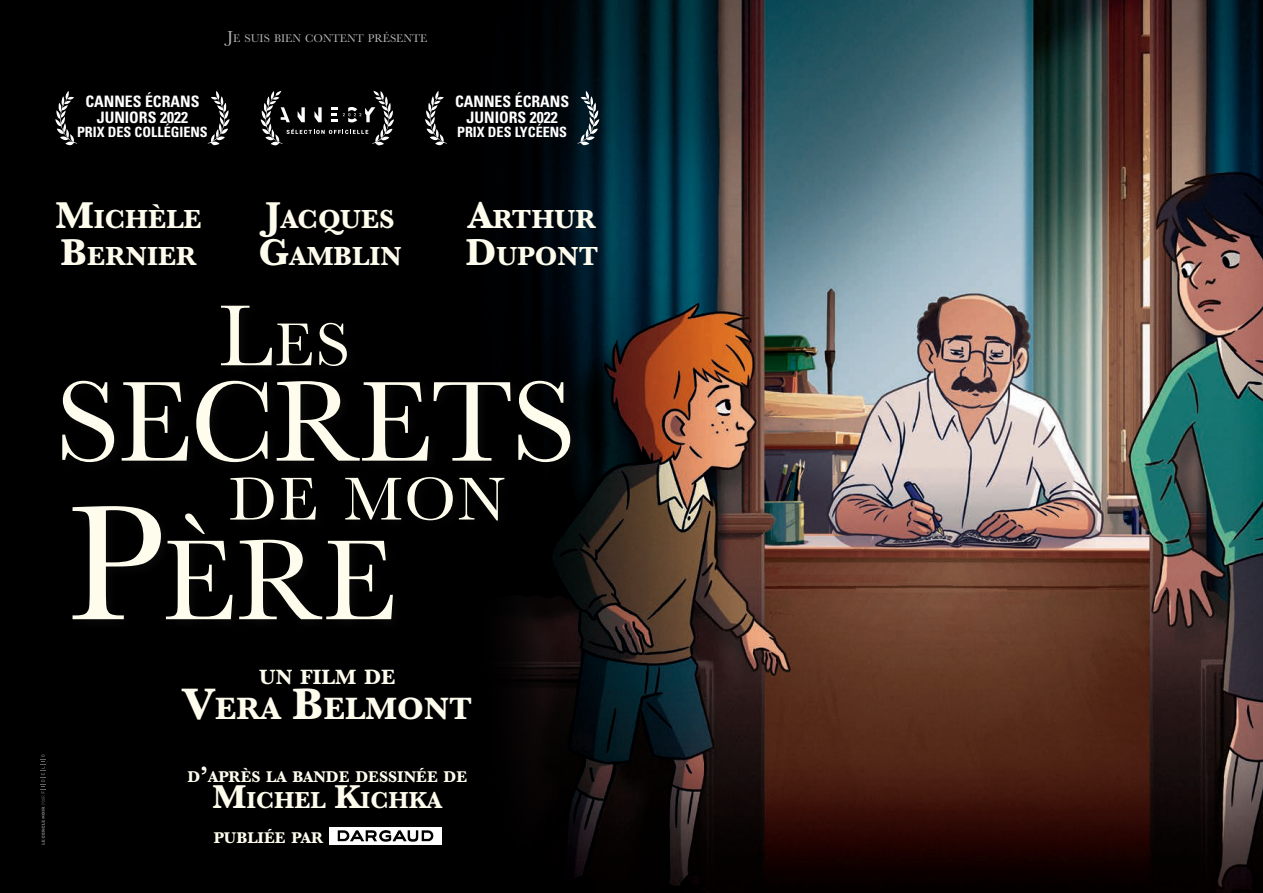
<style>
.page{position:relative;width:1263px;height:893px;background:#fff}
.page>*{position:absolute;margin:0;border:0;box-sizing:border-box;transform-origin:0 0}
.t1{font:118.35px "Baskerville";letter-spacing:-.015em;color:#fefced}
.t2{font:63px "Baskerville";letter-spacing:.03em;color:#fefced}
.t3{font:700 32.1px "Baskerville";color:#fefced}
.t4{font:700 27.15px "Baskerville";color:#fefced}
.t5{font:700 24px "Baskerville";color:#fefced}
.t6{font:700 21.45px "Baskerville";color:#fefced}
.t7{font:700 16.05px "Baskerville";color:#fefced}
.t8{font:700 condensed 15.75px/15.8px "Univers LT Std";color:#fff;text-align:center}
.t9{font:700 condensed 14.1px "Univers LT Std";color:#fff}
.t10{font:11.55px "Baskerville";color:#fff}
.s1{font-size:16.5px}
.s2{font-size:38.85px}
.s3{font-size:90px}
.s4{font-size:169.2px}
.s5{font-size:45.75px}
.s6{font-size:22.95px}
.s7{font-size:34.35px}
</style>
<div class="page">
<img style="left:832px;top:0;width:431px;height:893px">
<img style="left:0;top:0;width:832px;height:893px">
<svg style="left:40px;top:754px;width:5px;height:91px"></svg>
<img style="left:330px;top:828px;width:111px;height:17px">
<div style="left:57px;top:299px;width:525px;height:333px;background:#000001"></div>
<svg style="left:261px;top:91px;width:133px;height:55px"></svg>
<svg style="left:55px;top:91px;width:22px;height:55px"></svg>
<svg style="left:208px;top:91px;width:22px;height:54px"></svg>
<svg style="left:425px;top:91px;width:22px;height:55px"></svg>
<svg style="left:577px;top:91px;width:22px;height:54px"></svg>
<p class="t10" style="left:227px;top:31px;width:202px"><span class="s1">J</span>E SUIS BIEN CONTENT PRÉSENTE</p>
<p class="t8" style="left:85px;top:94px;width:116px">CANNES ÉCRANS<br>JUNIORS 2022</p>
<p class="t9" style="left:77px;top:123px;width:132px">PRIX DES COLLÉGIENS</p>
<p class="t4" style="left:55px;top:200px;width:148px"><span class="s2">M</span>ICHÈLE</p>
<p class="t4" style="left:61px;top:237px;width:138px"><span class="s2">B</span>ERNIER</p>
<p class="t4" style="left:266px;top:200px;width:130px"><span class="s2">J</span>ACQUES</p>
<p class="t4" style="left:259px;top:237px;width:145px"><span class="s2">G</span>AMBLIN</p>
<p class="t2" style="left:218px;top:305px;width:133px"><span class="s3">L</span>ES</p>
<p class="t8" style="left:455px;top:94px;width:116px">CANNES ÉCRANS<br>JUNIORS 2022</p>
<p class="t9" style="left:457px;top:123px;width:112px">PRIX DES LYCÉENS</p>
<p class="t4" style="left:468px;top:200px;width:129px"><span class="s2">A</span>RTHUR</p>
<p class="t4" style="left:465px;top:237px;width:134px"><span class="s2">D</span>UPONT</p>
<p class="t1" style="left:55px;top:347px;width:522px">SECRETS</p>
<p class="t2" style="left:229px;top:459px;width:278px">DE MON</p>
<p class="t1" style="left:67px;top:505px;width:331px"><span class="s4">P</span>ÈRE</p>
<p class="t6" style="left:259px;top:662px;width:138px">UN FILM DE</p>
<p class="t3" style="left:183px;top:686px;width:291px"><span class="s5">V</span>ERA <span class="s5">B</span>ELMONT</p>
<p class="t7" style="left:188px;top:766px;width:281px">D<span class="s6">’</span>APRÈS LA BANDE DESSINÉE DE</p>
<p class="t5" style="left:212px;top:784px;width:231px"><span class="s7">M</span>ICHEL <span class="s7">K</span>ICHKA</p>
<p class="t7" style="left:214px;top:826px;width:111px">PUBLIÉE PAR</p>
</div>
